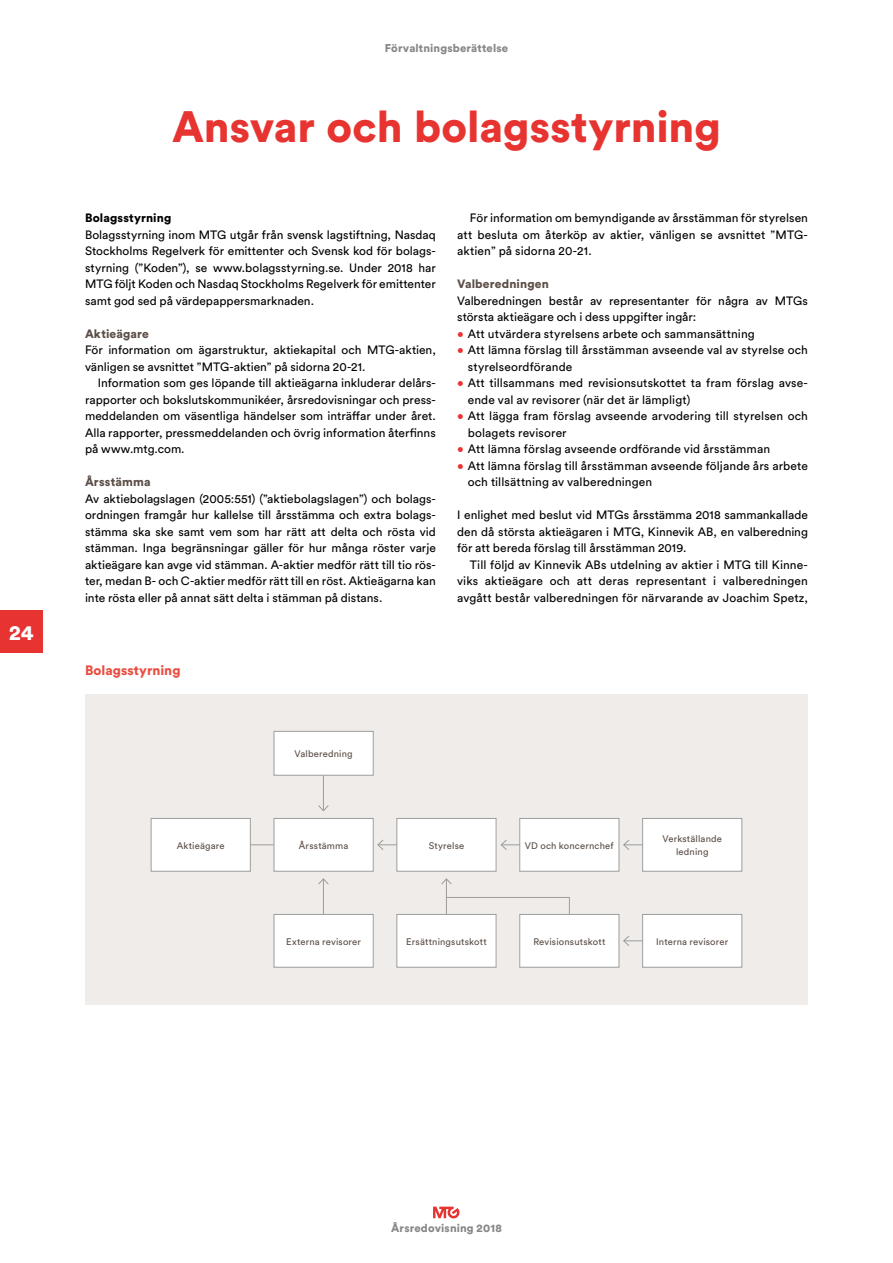
<style>
.page{position:relative;width:893px;height:1263px;background:#fff}
.page>*{position:absolute;margin:0;border:0;box-sizing:border-box;transform-origin:0 0}
.t1{font:900 43.5px "Circular Pro";color:#e73431}
.t2{font:900 21px "Circular Pro";color:#fff}
.t3{font:900 13.5px "Circular Pro";color:#e94d41}
.t4{font:12px/16.5px "Circular Pro";letter-spacing:.005em;color:#000;text-align:justify}
.t5{font:900 12px "Circular Pro";letter-spacing:.015em;color:#5c4e47}
.t6{font:900 12px "Circular Pro";letter-spacing:.01em;color:#000}
.t7{font:900 11.25px "Circular Pro";letter-spacing:.015em;color:#878787}
.t8{font:9.45px/12.6px "Circular Pro";letter-spacing:.015em;color:#5c4e47;text-align:center}
.s1{color:#e73431}
</style>
<div class="page">
<div style="left:85px;top:694px;width:723px;height:310px;background:#efecea"></div>
<div style="left:274px;top:731px;width:99px;height:44px;background:#fff"></div>
<div style="left:274px;top:731px;width:100px;height:45px;border:1px solid #9d9d9c"></div>
<div style="left:397px;top:914px;width:99px;height:53px;background:#fff"></div>
<div style="left:396px;top:914px;width:100px;height:54px;border:1px solid #9d9d9c"></div>
<div style="left:643px;top:914px;width:99px;height:53px;background:#fff"></div>
<div style="left:642px;top:914px;width:100px;height:54px;border:1px solid #9d9d9c"></div>
<div style="left:274px;top:914px;width:99px;height:53px;background:#fff"></div>
<div style="left:274px;top:914px;width:100px;height:54px;border:1px solid #9d9d9c"></div>
<div style="left:520px;top:914px;width:99px;height:53px;background:#fff"></div>
<div style="left:519px;top:914px;width:100px;height:54px;border:1px solid #9d9d9c"></div>
<div style="left:151px;top:818px;width:99px;height:53px;background:#fff"></div>
<div style="left:151px;top:818px;width:100px;height:54px;border:1px solid #9d9d9c"></div>
<div style="left:397px;top:818px;width:99px;height:53px;background:#fff"></div>
<div style="left:396px;top:818px;width:100px;height:54px;border:1px solid #9d9d9c"></div>
<div style="left:643px;top:818px;width:99px;height:53px;background:#fff"></div>
<div style="left:642px;top:818px;width:100px;height:54px;border:1px solid #9d9d9c"></div>
<div style="left:274px;top:818px;width:99px;height:53px;background:#fff"></div>
<div style="left:274px;top:818px;width:100px;height:54px;border:1px solid #9d9d9c"></div>
<div style="left:520px;top:818px;width:99px;height:53px;background:#fff"></div>
<div style="left:519px;top:818px;width:100px;height:54px;border:1px solid #9d9d9c"></div>
<hr style="left:323px;top:776px;width:1px;height:35px;background:#9d9d9c">
<svg style="left:318px;top:805px;width:11px;height:7px"></svg>
<hr style="left:323px;top:879px;width:1px;height:35px;background:#9d9d9c">
<svg style="left:318px;top:878px;width:11px;height:7px"></svg>
<hr style="left:446px;top:879px;width:1px;height:35px;background:#9d9d9c">
<svg style="left:441px;top:878px;width:11px;height:7px"></svg>
<svg style="left:623px;top:935px;width:20px;height:12px"></svg>
<svg style="left:569px;top:898px;width:1px;height:16px"></svg>
<hr style="left:446px;top:897px;width:124px;height:1px;background:#9d9d9c">
<svg style="left:623px;top:839px;width:20px;height:12px"></svg>
<svg style="left:500px;top:839px;width:20px;height:12px"></svg>
<svg style="left:377px;top:839px;width:20px;height:12px"></svg>
<svg style="left:251px;top:844px;width:23px;height:1px"></svg>
<div style="left:0;top:610px;width:43px;height:43px;background:#e73431"></div>
<svg style="left:433px;top:1206px;width:27px;height:12px"></svg>
<h2 class="t2" style="left:9px;top:618px;width:26px">24</h2>
<p class="t7" style="left:385px;top:40px;width:125px">Förvaltningsberättelse</p>
<h1 class="t1" style="left:172px;top:96px;width:550px">Ansvar och bolagsstyrning</h1>
<p class="t6" style="left:85px;top:210px;width:88px">Bolagsstyrning</p>
<p class="t4" style="left:85px;top:226px;width:352px">Bolagsstyrning inom MTG utgår från svensk lagstiftning, Nasdaq Stockholms Regelverk för emittenter och Svensk kod för bolags&shy;styrning (”Koden”), se www.bolagsstyrning.se. Under 2018 har MTG följt Koden och Nasdaq Stockholms Regelverk för emittenter samt god sed på värdepappersmarknaden.</p>
<p class="t5" style="left:85px;top:325px;width:65px">Aktieägare</p>
<p class="t4" style="left:85px;top:341px;width:352px">För information om ägarstruktur, aktiekapital och MTG-aktien, vänligen se avsnittet ”MTG-aktien” på sidorna 20-21.</p>
<p class="t4" style="left:85px;top:374px;width:352px;text-indent:13px">Information som ges löpande till aktieägarna inkluderar delårs&shy;rapporter och bokslutskommunikéer, årsredovisningar och press&shy;meddelanden om väsentliga händelser som inträffar under året.<br>Alla rapporter, pressmeddelanden och övrig information återfinns på www.mtg.com.</p>
<p class="t5" style="left:85px;top:474px;width:67px">Årsstämma</p>
<p class="t4" style="left:85px;top:490px;width:352px">Av aktiebolagslagen (2005:551) (”aktiebolagslagen”) och bolags&shy;ordningen framgår hur kallelse till årsstämma och extra bolags&shy;stämma ska ske samt vem som har rätt att delta och rösta vid stämman. Inga begränsningar gäller för hur många röster varje aktieägare kan avge vid stämman. A-aktier medför rätt till tio rös&shy;ter, medan B- och C-aktier medför rätt till en röst. Aktieägarna kan inte rösta eller på annat sätt delta i stämman på distans.</p>
<p class="t4" style="left:457px;top:209px;width:352px;text-indent:13px">För information om bemyndigande av årsstämman för styrelsen att besluta om återköp av aktier, vänligen se avsnittet ”MTG&shy;aktien” på sidorna 20-21.</p>
<p class="t5" style="left:457px;top:276px;width:93px">Valberedningen</p>
<p class="t4" style="left:457px;top:292px;width:352px">Valberedningen består av representanter för några av MTGs största aktieägare och i dess uppgifter ingår:</p>
<p class="t4" style="left:457px;top:325px;width:299px"><span class="s1">•</span> Att utvärdera styrelsens arbete och sammansättning</p>
<p class="t4" style="left:468px;top:341px;width:342px;text-indent:-11px"><span class="s1">•</span> Att lämna förslag till årsstämman avseende val av styrelse och styrelseordförande</p>
<p class="t4" style="left:468px;top:374px;width:342px;text-indent:-11px"><span class="s1">•</span> Att tillsammans med revisionsutskottet ta fram förslag avse&shy;ende val av revisorer (när det är lämpligt)</p>
<p class="t4" style="left:468px;top:407px;width:342px;text-indent:-11px"><span class="s1">•</span> Att lägga fram förslag avseende arvodering till styrelsen och bolagets revisorer</p>
<p class="t4" style="left:457px;top:440px;width:315px"><span class="s1">•</span> Att lämna förslag avseende ordförande vid årsstämman</p>
<p class="t4" style="left:468px;top:457px;width:342px;text-indent:-11px"><span class="s1">•</span> Att lämna förslag till årsstämman avseende följande års arbete och tillsättning av valberedningen</p>
<p class="t4" style="left:457px;top:506px;width:352px">I enlighet med beslut vid MTGs årsstämma 2018 sammankallade den då största aktieägaren i MTG, Kinnevik AB, en valberedning för att bereda förslag till årsstämman 2019.</p>
<p class="t4" style="left:457px;top:556px;width:352px;text-indent:13px">Till följd av Kinnevik ABs utdelning av aktier i MTG till Kinne&shy;viks aktieägare och att deras representant i valberedningen avgått består valberedningen för närvarande av Joachim Spetz,</p>
<p class="t3" style="left:85px;top:661px;width:97px">Bolagsstyrning</p>
<p class="t8" style="left:294px;top:747px;width:60px">Valberedning</p>
<p class="t8" style="left:177px;top:839px;width:50px">Aktieägare</p>
<p class="t8" style="left:429px;top:839px;width:37px">Styrelse</p>
<p class="t8" style="left:662px;top:832px;width:61px">Verkställande ledning</p>
<p class="t8" style="left:299px;top:839px;width:51px">Årsstämma</p>
<p class="t8" style="left:525px;top:839px;width:90px">VD och koncernchef</p>
<p class="t8" style="left:286px;top:935px;width:76px">Externa revisorer</p>
<p class="t8" style="left:406px;top:935px;width:82px">Ersättningsutskott</p>
<p class="t8" style="left:533px;top:935px;width:74px">Revisionsutskott</p>
<p class="t8" style="left:656px;top:935px;width:74px">Interna revisorer</p>
<p class="t7" style="left:391px;top:1220px;width:112px">Årsredovisning 2018</p>
</div>
